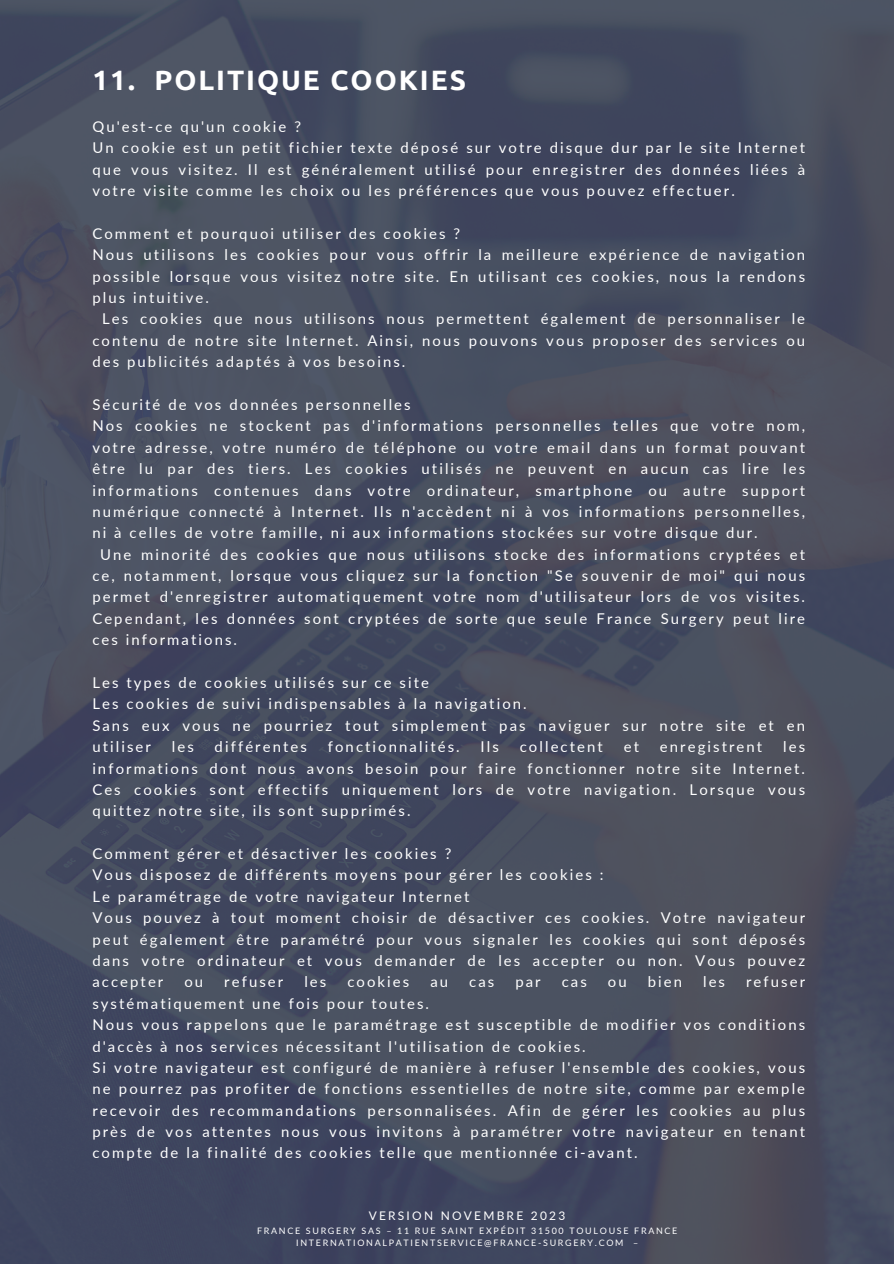
<style>
.page{position:relative;width:894px;height:1264px;background:#fff}
.page>*{position:absolute;margin:0;border:0;box-sizing:border-box;transform-origin:0 0}
.t1{font:700 28.05px "Ubuntu";letter-spacing:.07em;color:#fff}
.t2{font:14.85px/21.3px "Lato";letter-spacing:.14em;color:#fff}
.t3{font:11.85px "Lato";letter-spacing:.19em;color:#fff}
.t4{font:8.85px/11.9px "Lato";letter-spacing:.19em;color:#fff;text-align:center}
</style>
<div class="page">
<img style="left:0;top:0;width:893px;height:1263px">
<h1 class="t1" style="left:92px;top:64px;width:375px">11. POLITIQUE COOKIES</h1>
<p class="t2" style="left:92px;top:116px;width:714px">Qu'est-ce qu'un cookie ?<br>Un cookie est un petit fichier texte déposé sur votre disque dur par le site Internet que vous visitez. Il est généralement utilisé pour enregistrer des données liées à votre visite comme les choix ou les préférences que vous pouvez effectuer.</p>
<p class="t2" style="left:92px;top:222px;width:714px">Comment et pourquoi utiliser des cookies ?<br>Nous utilisons les cookies pour vous offrir la meilleure expérience de navigation possible lorsque vous visitez notre site. En utilisant ces cookies, nous la rendons plus intuitive.</p>
<p class="t2" style="left:92px;top:308px;width:714px;text-align:justify;text-indent:10px">Les cookies que nous utilisons nous permettent également de personnaliser le contenu de notre site Internet. Ainsi, nous pouvons vous proposer des services ou des publicités adaptés à vos besoins.</p>
<p class="t2" style="left:92px;top:393px;width:320px">Sécurité de vos données personnelles</p>
<p class="t2" style="left:92px;top:415px;width:714px">Nos cookies ne stockent pas d'informations personnelles telles que votre nom,</p>
<p class="t2" style="left:92px;top:436px;width:714px">votre adresse, votre numéro de téléphone ou votre email dans un format pouvant</p>
<p class="t2" style="left:92px;top:458px;width:714px">être lu par des tiers. Les cookies utilisés ne peuvent en aucun cas lire les</p>
<p class="t2" style="left:92px;top:479px;width:714px">informations contenues dans votre ordinateur, smartphone ou autre support</p>
<p class="t2" style="left:92px;top:500px;width:714px">numérique connecté à Internet. Ils n'accèdent ni à vos informations personnelles,</p>
<p class="t2" style="left:92px;top:522px;width:666px">ni à celles de votre famille, ni aux informations stockées sur votre disque dur.</p>
<p class="t2" style="left:100px;top:543px;width:706px">Une minorité des cookies que nous utilisons stocke des informations cryptées et</p>
<p class="t2" style="left:92px;top:564px;width:714px">ce, notamment, lorsque vous cliquez sur la fonction "Se souvenir de moi" qui nous</p>
<p class="t2" style="left:92px;top:586px;width:714px">permet d'enregistrer automatiquement votre nom d'utilisateur lors de vos visites.</p>
<p class="t2" style="left:92px;top:607px;width:714px">Cependant, les données sont cryptées de sorte que seule France Surgery peut lire</p>
<p class="t2" style="left:92px;top:629px;width:146px">ces informations.</p>
<p class="t2" style="left:92px;top:671px;width:714px">Les types de cookies utilisés sur ce site<br>Les cookies de suivi indispensables à la navigation.<br>Sans eux vous ne pourriez tout simplement pas naviguer sur notre site et en utiliser</p>
<p class="t2" style="left:92px;top:735px;width:714px;text-align:justify;text-indent:690px">les informations dont nous avons besoin pour faire fonctionner notre site Internet.<br>Ces cookies sont effectifs uniquement lors de votre navigation. Lorsque vous quittez notre site, ils sont supprimés.</p>
<p class="t2" style="left:92px;top:842px;width:714px">Comment gérer et désactiver les cookies ?<br>Vous disposez de différents moyens pour gérer les cookies :<br>Le paramétrage de votre navigateur Internet<br>Vous pouvez à tout moment choisir de désactiver ces cookies. Votre navigateur peut également être paramétré pour vous signaler les cookies qui sont déposés dans votre ordinateur et vous demander de les accepter ou non. Vous pouvez accepter</p>
<p class="t2" style="left:172px;top:735px;width:23px">les</p>
<p class="t2" style="left:214px;top:735px;width:94px">différentes</p>
<p class="t2" style="left:328px;top:735px;width:133px">fonctionnalités.</p>
<p class="t2" style="left:480px;top:735px;width:20px">Ils</p>
<p class="t2" style="left:519px;top:735px;width:85px">collectent</p>
<p class="t2" style="left:623px;top:735px;width:17px">et</p>
<p class="t2" style="left:659px;top:735px;width:104px">enregistrent</p>
<p class="t2" style="left:184px;top:971px;width:20px">ou</p>
<p class="t2" style="left:224px;top:971px;width:60px">refuser</p>
<p class="t2" style="left:304px;top:971px;width:23px">les</p>
<p class="t2" style="left:347px;top:971px;width:63px">cookies</p>
<p class="t2" style="left:430px;top:971px;width:19px">au</p>
<p class="t2" style="left:469px;top:971px;width:27px">cas</p>
<p class="t2" style="left:515px;top:971px;width:27px">par</p>
<p class="t2" style="left:561px;top:971px;width:27px">cas</p>
<p class="t2" style="left:607px;top:971px;width:20px">ou</p>
<p class="t2" style="left:647px;top:971px;width:36px">bien</p>
<p class="t2" style="left:703px;top:971px;width:23px">les</p>
<p class="t2" style="left:746px;top:971px;width:60px">refuser</p>
<p class="t2" style="left:92px;top:992px;width:714px">systématiquement une fois pour toutes.<br>Nous vous rappelons que le paramétrage est susceptible de modifier vos conditions d'accès à nos services nécessitant l'utilisation de cookies.<br>Si votre navigateur est configuré de manière à refuser l'ensemble des cookies, vous ne pourrez pas profiter de fonctions essentielles de notre site, comme par exemple recevoir des recommandations personnalisées. Afin de gérer les cookies au plus près de vos attentes nous vous invitons à paramétrer votre navigateur en tenant compte de la finalité des cookies telle que mentionnée ci-avant.</p>
<p class="t3" style="left:368px;top:1208px;width:198px">VERSION NOVEMBRE 2023</p>
<p class="t4" style="left:257px;top:1224px;width:421px">FRANCE SURGERY SAS – 11 RUE SAINT EXPÉDIT 31500 TOULOUSE FRANCE<br>INTERNATIONALPATIENTSERVICE@FRANCE-SURGERY.COM –</p>
</div>
